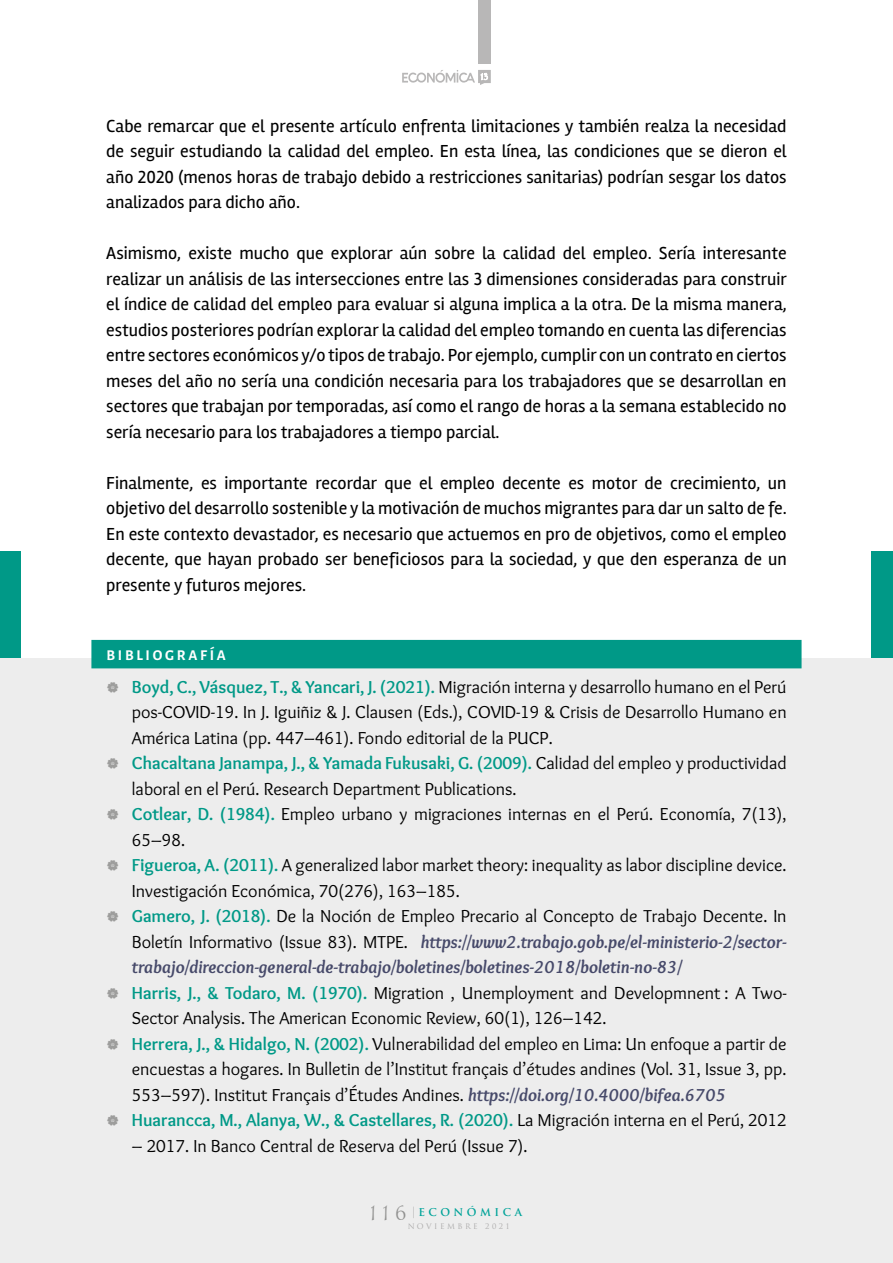
<style>
.page{position:relative;width:893px;height:1263px;background:#fff}
.page>*{position:absolute;margin:0;border:0;box-sizing:border-box;transform-origin:0 0}
.t1{font:18px/25.5px "Overlock";color:#000}
.t2{font:18px/25.5px "Rambla";color:#000;text-align:justify}
.t3{font:700 15px "Alegreya Sans";letter-spacing:.18em;color:#fff}
.t4{font:700 10.5px "Trajan Pro";letter-spacing:.33em;color:#01b0a5}
.t5{font:7.5px "Trajan Pro";letter-spacing:.335em;color:#b8b7b7}
.s1{font-weight:700;color:#009987}
.s2{font-weight:700;font-style:italic;color:#474a6a}
.s3{font-family:"Chantelli Antiqua";font-weight:400;font-size:18px;color:#9d9d9c}
.s4{font-family:"Chantelli Antiqua";font-weight:400;color:#b8b7b7}
</style>
<div class="page">
<div style="left:0;top:658px;width:893px;height:605px;background:#ededed"></div>
<div style="left:0;top:552px;width:21px;height:106px;background:#009987"></div>
<div style="left:872px;top:552px;width:21px;height:106px;background:#009987"></div>
<div style="left:478px;top:0;width:13px;height:64px;background:#b8b7b7"></div>
<svg style="left:402px;top:70px;width:89px;height:15px"></svg>
<div style="left:91px;top:640px;width:710px;height:28px;background:#009987"></div>
<p class="t2" style="left:106px;top:113px;width:682px">Cabe remarcar que el presente artículo enfrenta limitaciones y también realza la necesidad de seguir estudiando la calidad del empleo. En esta línea, las condiciones que se dieron el año 2020 (menos horas de trabajo debido a restricciones sanitarias) podrían sesgar los datos analizados para dicho año.</p>
<p class="t2" style="left:106px;top:240px;width:682px">Asimismo, existe mucho que explorar aún sobre la calidad del empleo. Sería interesante realizar un análisis de las intersecciones entre las 3 dimensiones consideradas para construir el índice de calidad del empleo para evaluar si alguna implica a la otra. De la misma manera, estudios posteriores podrían explorar la calidad del empleo tomando en cuenta las diferencias entre sectores económicos y/o tipos de trabajo. Por ejemplo, cumplir con un contrato en ciertos meses del año no sería una condición necesaria para los trabajadores que se desarrollan en sectores que trabajan por temporadas, así como el rango de horas a la semana establecido no sería necesario para los trabajadores a tiempo parcial.</p>
<p class="t2" style="left:106px;top:470px;width:682px">Finalmente, es importante recordar que el empleo decente es motor de crecimiento, un objetivo del desarrollo sostenible y la motivación de muchos migrantes para dar un salto de fe.<br>En este contexto devastador, es necesario que actuemos en pro de objetivos, como el empleo decente, que hayan probado ser beneficiosos para la sociedad, y que den esperanza de un presente y futuros mejores.</p>
<p class="t3" style="left:106px;top:644px;width:121px">BIBLIOGRAFÍA</p>
<p class="t1" style="left:132px;top:674px;width:656px"><span class="s1">Boyd, C., Vásquez, T., &amp; Yancari, J. (2021).</span> Migración interna y desarrollo humano en el Perú pos-COVID-19. In J. Iguiñiz &amp; J. Clausen (Eds.), COVID-19 &amp; Crisis de Desarrollo Humano en América Latina (pp. 447–461). Fondo editorial de la PUCP.<br><span class="s1">Chacaltana Janampa, J., &amp; Yamada Fukusaki, G. (2009).</span> Calidad del empleo y productividad laboral en el Perú. Research Department Publications.<br><span class="s1">Cotlear, D. (1984).</span> Empleo urbano y migraciones internas en el Perú. Economía, 7(13), 65–98.<br><span class="s1">Figueroa, A. (2011).</span> A generalized labor market theory: inequality as labor discipline device.<br>Investigación Económica, 70(276), 163–185.<br><span class="s1">Gamero, J. (2018).</span> De la Noción de Empleo Precario al Concepto de Trabajo Decente. In Boletín Informativo (Issue 83). MTPE. <span class="s2">https://www2.trabajo.gob.pe/el-ministerio-2/sector&shy;trabajo/direccion-general-de-trabajo/boletines/boletines-2018/boletin-no-83/<br></span><span class="s1">Harris, J., &amp; Todaro, M. (1970).</span> Migration , Unemployment and Developmnent : A Two-Sector Analysis. The American Economic Review, 60(1), 126–142.<br><span class="s1">Herrera, J., &amp; Hidalgo, N. (2002).</span> Vulnerabilidad del empleo en Lima: Un enfoque a partir de encuestas a hogares. In Bulletin de l’Institut français d’études andines (Vol. 31, Issue 3, pp.<br>553–597). Institut Français d’Études Andines. <span class="s2">https://doi.org/10.4000/bifea.6705<br></span><span class="s1">Huarancca, M., Alanya, W., &amp; Castellares, R. (2020).</span> La Migración interna en el Perú, 2012</p>
<p class="t1" style="left:132px;top:1133px;width:397px">– 2017. In Banco Central de Reserva del Perú (Issue 7).</p>
<p class="t4" style="left:371px;top:1205px;width:153px"><span class="s3">116</span> <span class="s4">|</span>ECONÓMICA</p>
<p class="t5" style="left:407px;top:1222px;width:104px">NOVIEMBRE 2021</p>
</div>
